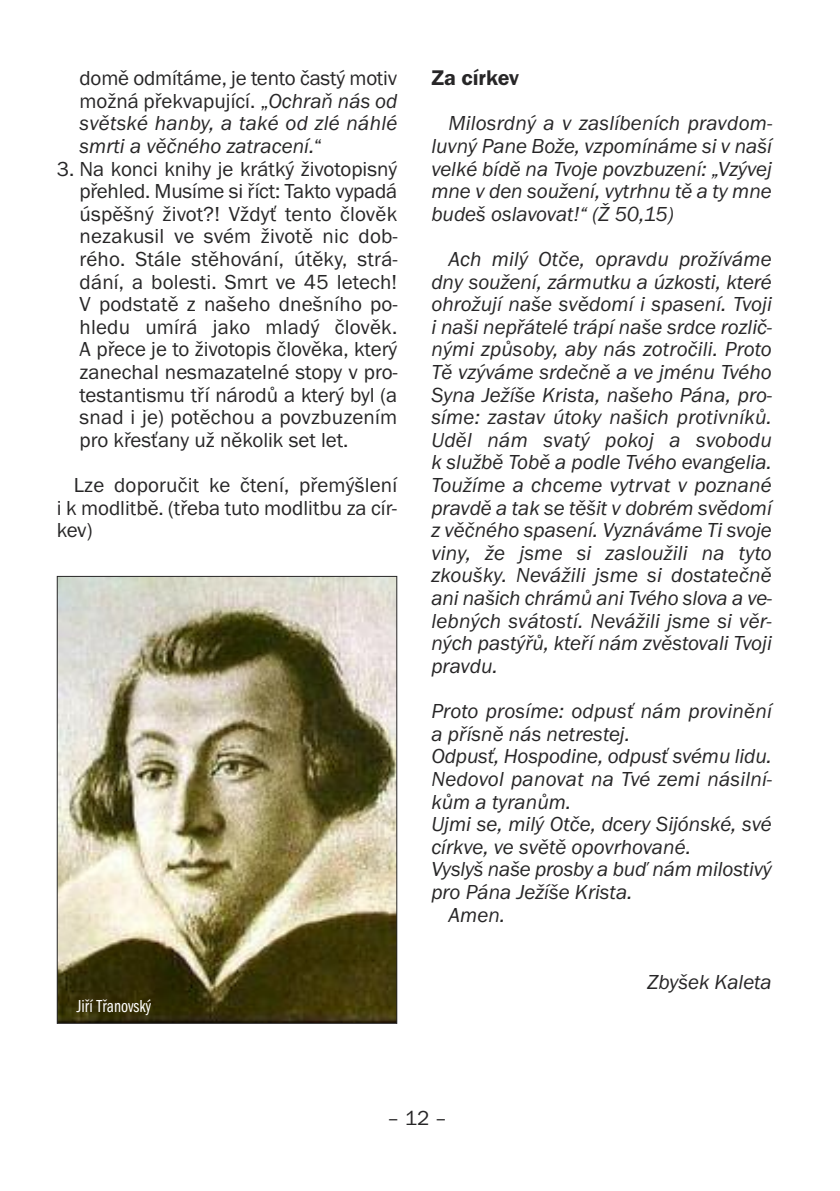
<style>
.page{position:relative;width:840px;height:1191px;background:#fff}
.page>*{position:absolute;margin:0;border:0;box-sizing:border-box;transform-origin:0 0}
.t1{font:600 22px "Franklin Gothic Itc TCE";letter-spacing:-.005em;color:#272627}
.t2{font:italic 21px/22.6px "Franklin Gothic Itc TCE";color:#272627;text-align:justify}
.t3{font:21px/22.6px "Franklin Gothic Itc TCE";color:#272627;text-align:justify}
.t4{font:extra-condensed 18px "Franklin Gothic Itc TCE";color:#fff}
.s1{font-style:normal}
</style>
<div class="page">
<img style="left:59px;top:578px;width:336px;height:443px">
<div style="left:57px;top:576px;width:340px;height:447px;border:1px solid #272627"></div>
<p class="t2" style="left:79px;top:66px;width:319px"><span class="s1">domě odmítáme, je tento častý motiv možná překvapující. „</span>Ochraň nás od světské hanby, a také od zlé náhlé smrti a věčného zatracení.<span class="s1">“</span></p>
<p class="t3" style="left:79px;top:157px;width:319px;text-indent:-23px">3. Na konci knihy je krátký životopisný přehled. Musíme si říct: Takto vypadá úspěšný život?! Vždyť tento člověk nezakusil ve svém životě nic dob&shy;rého. Stále stěhování, útěky, strá&shy;dání, a bolesti. Smrt ve 45 letech!<br>V podstatě z našeho dnešního po&shy;hledu umírá jako mladý člověk.<br>A přece je to životopis člověka, který zanechal nesmazatelné stopy v pro&shy;testantismu tří národů a který byl (a snad i je) potěchou a povzbuzením pro křesťany už několik set let.</p>
<p class="t3" style="left:57px;top:473px;width:342px;text-indent:17px">Lze doporučit ke čtení, přemýšlení i k modlitbě. (třeba tuto modlitbu za cír&shy;kev)</p>
<p class="t4" style="left:76px;top:995px;width:76px">Jiří Třanovský</p>
<p class="t1" style="left:431px;top:65px;width:89px">Za církev</p>
<p class="t2" style="left:431px;top:112px;width:342px;text-indent:17px">Milosrdný a v zaslíbeních pravdom&shy;luvný Pane Bože, vzpomínáme si v naší velké bídě na Tvoje povzbuzení: „Vzývej mne v den soužení, vytrhnu tě a ty mne budeš oslavovat!“ (Ž 50,15)</p>
<p class="t2" style="left:431px;top:247px;width:342px;text-indent:17px">Ach milý Otče, opravdu prožíváme dny soužení, zármutku a úzkosti, které ohrožují naše svědomí i spasení. Tvoji i naši nepřátelé trápí naše srdce rozlič&shy;nými způsoby, aby nás zotročili. Proto Tě vzýváme srdečně a ve jménu Tvého Syna Ježíše Krista, našeho Pána, pro&shy;síme: zastav útoky našich protivníků.<br>Uděl nám svatý pokoj a svobodu k službě Tobě a podle Tvého evangelia.<br>Toužíme a chceme vytrvat v poznané pravdě a tak se těšit v dobrém svědomí z věčného spasení. Vyznáváme Ti svoje viny, že jsme si zasloužili na tyto zkoušky. Nevážili jsme si dostatečně ani našich chrámů ani Tvého slova a ve&shy;lebných svátostí. Nevážili jsme si věr&shy;ných pastýřů, kteří nám zvěstovali Tvoji pravdu.</p>
<p class="t2" style="left:431px;top:699px;width:342px">Proto prosíme: odpusť nám provinění</p>
<p class="t2" style="left:431px;top:722px;width:200px">a přísně nás netrestej.</p>
<p class="t2" style="left:431px;top:744px;width:342px">Odpusť, Hospodine, odpusť svému lidu.</p>
<p class="t2" style="left:431px;top:767px;width:342px">Nedovol panovat na Tvé zemi násilní-</p>
<p class="t2" style="left:431px;top:790px;width:141px">kům a tyranům.</p>
<p class="t2" style="left:431px;top:812px;width:342px">Ujmi se, milý Otče, dcery Sijónské, své</p>
<p class="t2" style="left:431px;top:835px;width:261px">církve, ve světě opovrhované.</p>
<p class="t2" style="left:431px;top:857px;width:342px">Vyslyš naše prosby a buď nám milostivý</p>
<p class="t2" style="left:431px;top:880px;width:202px">pro Pána Ježíše Krista.</p>
<p class="t2" style="left:448px;top:903px;width:58px">Amen.</p>
<p class="t2" style="left:647px;top:970px;width:126px">Zbyšek Kaleta</p>
<p class="t3" style="left:387px;top:1106px;width:61px">–12–</p>
</div>
